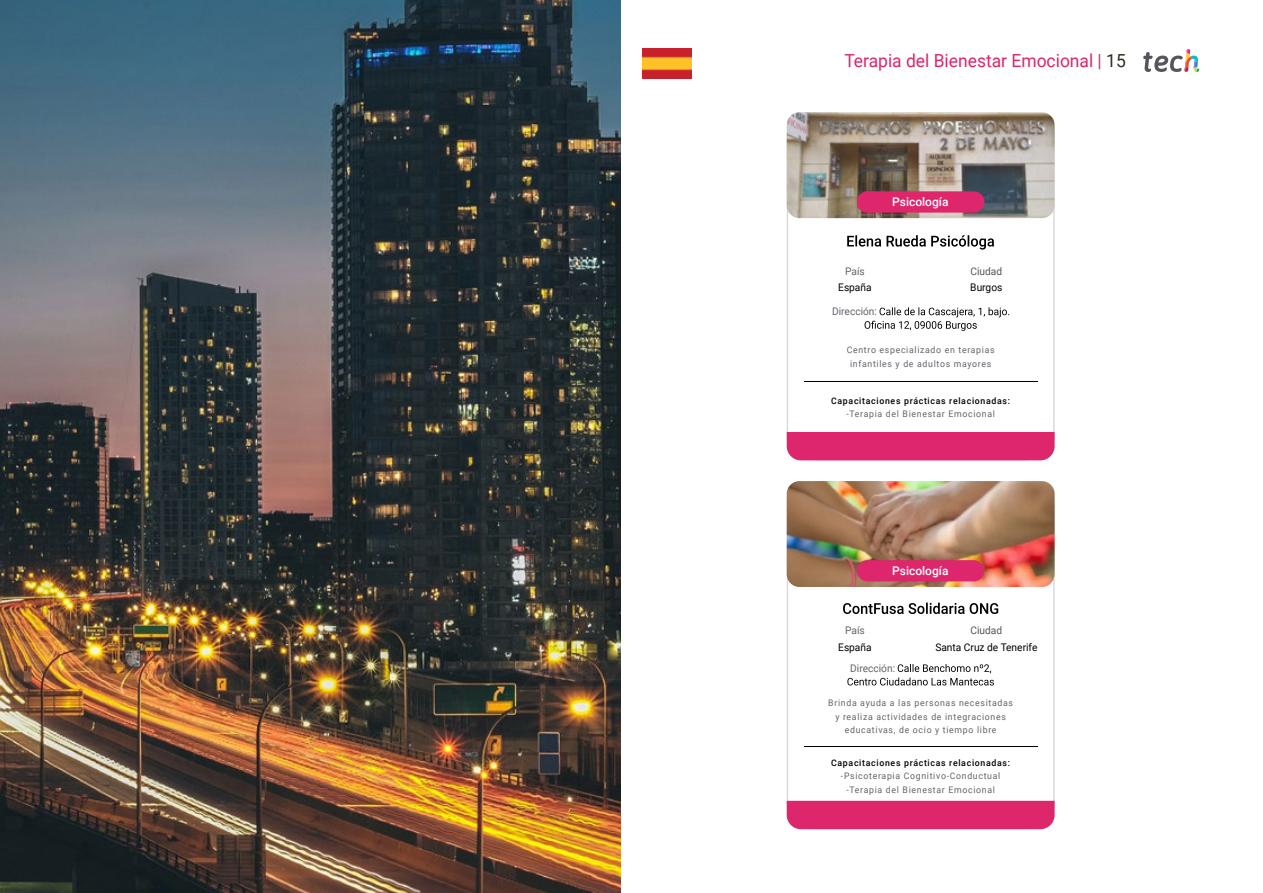
<style>
.page{position:relative;width:1263px;height:893px;background:#fff}
.page>*{position:absolute;margin:0;border:0;box-sizing:border-box;transform-origin:0 0}
.t1{font:18px "Roboto";color:#dc266b}
.t2{font:500 12px "Roboto";color:#fff}
.t3{font:10.5px "Roboto";color:#000}
.t4{font:10.5px "Roboto";color:#61646a}
.t5{font:10.5px "Roboto";color:#52555b}
.t6{font:9px/13.5px "Roboto";letter-spacing:.08em;color:#61646a;text-align:center}
.t7{font:500 9px "Roboto";letter-spacing:.08em;color:#000}
.s1{color:#312e20}
</style>
<div class="page">
<img style="left:642px;top:49px;width:49px;height:30px">
<svg style="left:1143px;top:49px;width:56px;height:23px"></svg>
<img style="left:0;top:0;width:621px;height:893px">
<svg style="left:786px;top:121px;width:269px;height:340px"></svg>
<img style="left:787px;top:112px;width:267px;height:106px">
<div style="left:857px;top:191px;width:127px;height:22px;background:#dd266c;border-radius:11px"></div>
<div style="left:787px;top:432px;width:267px;height:28px;background:#dd266c"></div>
<hr style="left:804px;top:381px;width:233px;height:1px;background:#000">
<svg style="left:847px;top:235px;width:147px;height:15px"></svg>
<svg style="left:864px;top:307px;width:145px;height:24px"></svg>
<svg style="left:786px;top:490px;width:269px;height:340px"></svg>
<img style="left:787px;top:481px;width:267px;height:106px">
<div style="left:857px;top:560px;width:127px;height:21px;background:#dd266c;border-radius:11px"></div>
<div style="left:787px;top:801px;width:267px;height:28px;background:#dd266c"></div>
<hr style="left:804px;top:746px;width:233px;height:1px;background:#000">
<svg style="left:843px;top:603px;width:155px;height:11px"></svg>
<svg style="left:847px;top:664px;width:147px;height:21px"></svg>
<h1 class="t1" style="left:844px;top:48px;width:283px">Terapia del Bienestar Emocional | <span class="s1">15</span></h1>
<h2 class="t2" style="left:892px;top:194px;width:58px">Psicología</h2>
<p class="t4" style="left:845px;top:264px;width:21px">País</p>
<p class="t3" style="left:838px;top:280px;width:35px">España</p>
<p class="t5" style="left:970px;top:264px;width:33px">Ciudad</p>
<p class="t3" style="left:970px;top:280px;width:34px">Burgos</p>
<p class="t4" style="left:832px;top:304px;width:46px">Dirección:</p>
<p class="t6" style="left:847px;top:343px;width:150px">Centro especializado en terapias infantiles y de adultos mayores</p>
<p class="t7" style="left:831px;top:394px;width:180px">Capacitaciones prácticas relacionadas:</p>
<p class="t6" style="left:846px;top:406px;width:150px">-Terapia del Bienestar Emocional</p>
<p class="t4" style="left:845px;top:623px;width:21px">País</p>
<p class="t3" style="left:838px;top:640px;width:35px">España</p>
<h2 class="t2" style="left:892px;top:563px;width:58px">Psicología</h2>
<p class="t5" style="left:970px;top:623px;width:33px">Ciudad</p>
<p class="t3" style="left:935px;top:640px;width:104px">Santa Cruz de Tenerife</p>
<p class="t4" style="left:850px;top:661px;width:46px">Dirección:</p>
<p class="t6" style="left:828px;top:696px;width:186px">Brinda ayuda a las personas necesitadas y realiza actividades de integraciones educativas, de ocio y tiempo libre</p>
<p class="t7" style="left:831px;top:757px;width:180px">Capacitaciones prácticas relacionadas:</p>
<p class="t6" style="left:841px;top:769px;width:161px">-Psicoterapia Cognitivo-Conductual -Terapia del Bienestar Emocional</p>
</div>
